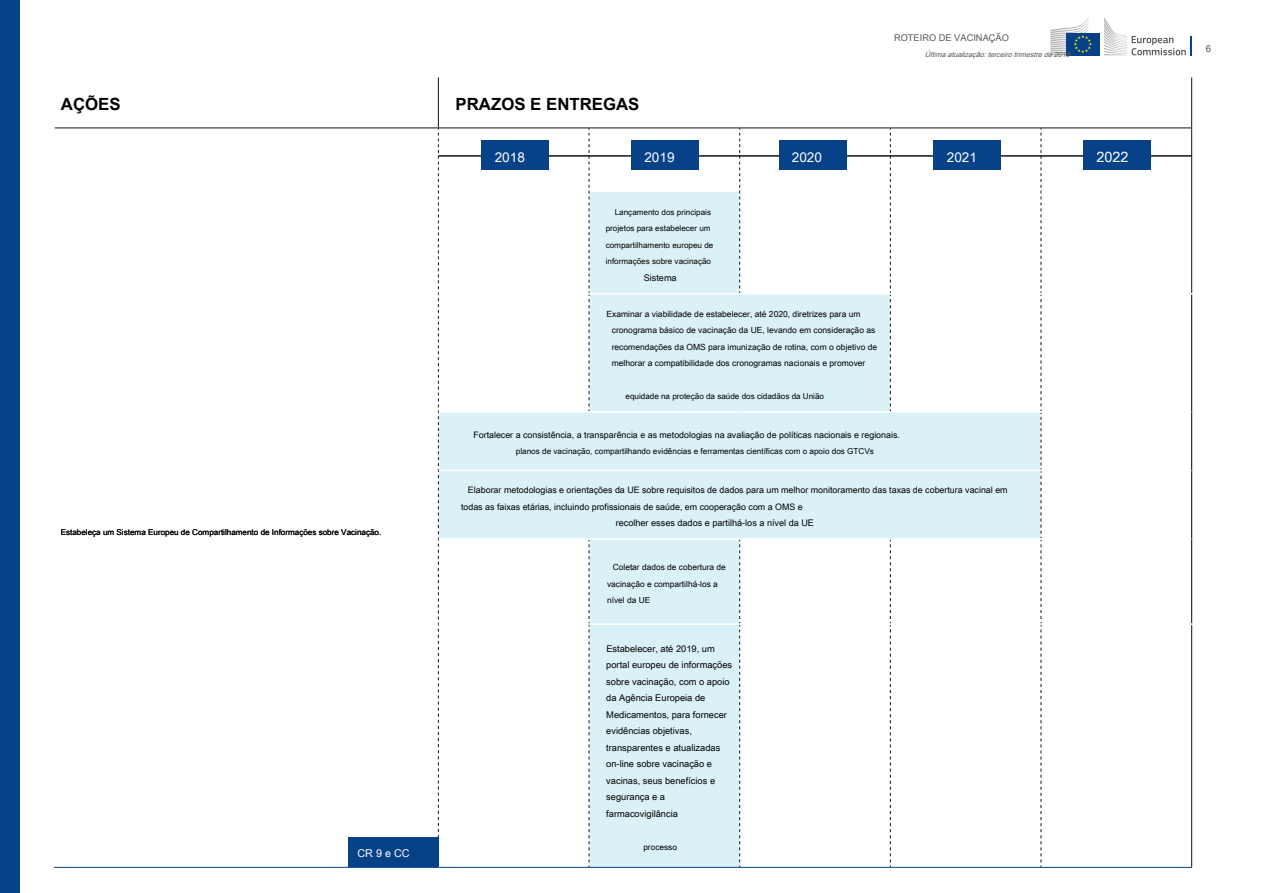
<style>
.page{position:relative;width:1263px;height:893px;background:#fff}
.page>*{position:absolute;margin:0;border:0;box-sizing:border-box;transform-origin:0 0}
.t1{font:700 16.8px "Arial Unicode MS";color:#000}
.t2{font:14.4px "Arial Unicode MS";color:#fff}
.t3{font:13.5px "Arial Unicode MS";color:#fff}
.t4{font:10.8px "Arial Unicode MS";color:#fff}
.t5{font:9.6px "Arial Unicode MS";color:#565858}
.t6{font:9.3px/16.5px "Arial Unicode MS";color:#000}
.t7{font:9.3px "Arial Unicode MS";color:#565858}
.t8{font:9.15px "Arial Unicode MS";color:#000}
.t9{font:8.85px/16.5px "Arial Unicode MS";color:#000}
.t10{font:8.55px/16.5px "Arial Unicode MS";color:#000}
.t11{font:8.4px/16.5px "Arial Unicode MS";color:#000}
.t12{font:8.25px "Arial Unicode MS";color:#000}
.t13{font:8.1px/16.5px "Arial Unicode MS";color:#000}
.t14{font:italic 7.2px "Arial Unicode MS";color:#565858}
</style>
<div class="page">
<svg style="left:1104px;top:17px;width:88px;height:38px"></svg>
<div style="left:1066px;top:33px;width:34px;height:22px;background:#074289"></div>
<svg style="left:1050px;top:17px;width:42px;height:38px"></svg>
<svg style="left:439px;top:192px;width:602px;height:675px"></svg>
<svg style="left:891px;top:625px;width:300px;height:242px"></svg>
<hr style="left:1191px;top:78px;width:1px;height:50px;background:#121212">
<hr style="left:1191px;top:294px;width:1px;height:118px;background:#000">
<hr style="left:1191px;top:412px;width:1px;height:58px;background:#000">
<hr style="left:1191px;top:470px;width:1px;height:69px;background:#000">
<hr style="left:1191px;top:539px;width:1px;height:84px;background:#000">
<hr style="left:54px;top:867px;width:384px;height:1px;background:#074289">
<hr style="left:55px;top:128px;width:383px;height:1px;background:#121212">
<hr style="left:438px;top:128px;width:151px;height:1px;background:#121212">
<hr style="left:589px;top:128px;width:151px;height:1px;background:#121212">
<hr style="left:740px;top:128px;width:150px;height:1px;background:#121212">
<hr style="left:890px;top:128px;width:151px;height:1px;background:#121212">
<hr style="left:1041px;top:128px;width:151px;height:1px;background:#121212">
<hr style="left:1191px;top:128px;width:1px;height:64px;background:#121212">
<svg style="left:739px;top:128px;width:1px;height:165px"></svg>
<hr style="left:1191px;top:192px;width:1px;height:101px;background:#121212">
<svg style="left:589px;top:128px;width:1px;height:283px"></svg>
<svg style="left:890px;top:128px;width:1px;height:283px"></svg>
<svg style="left:438px;top:128px;width:1px;height:739px"></svg>
<svg style="left:589px;top:540px;width:1px;height:327px"></svg>
<svg style="left:739px;top:540px;width:1px;height:327px"></svg>
<svg style="left:890px;top:540px;width:1px;height:327px"></svg>
<svg style="left:1041px;top:128px;width:1px;height:739px"></svg>
<hr style="left:1191px;top:625px;width:1px;height:242px;background:#121212">
<hr style="left:439px;top:293px;width:150px;height:1px;background:#fff">
<hr style="left:589px;top:293px;width:151px;height:1px;background:#fff">
<hr style="left:740px;top:293px;width:150px;height:1px;background:#fff">
<hr style="left:890px;top:293px;width:151px;height:1px;background:#fff">
<hr style="left:1041px;top:293px;width:151px;height:1px;background:#fff">
<hr style="left:439px;top:411px;width:150px;height:2px;background:#fff">
<hr style="left:589px;top:411px;width:151px;height:2px;background:#fff">
<hr style="left:740px;top:411px;width:150px;height:2px;background:#fff">
<hr style="left:890px;top:411px;width:151px;height:2px;background:#fff">
<hr style="left:1041px;top:411px;width:150px;height:2px;background:#fff">
<hr style="left:439px;top:470px;width:150px;height:1px;background:#fff">
<hr style="left:589px;top:470px;width:151px;height:1px;background:#fff">
<hr style="left:740px;top:470px;width:150px;height:1px;background:#fff">
<hr style="left:890px;top:470px;width:151px;height:1px;background:#fff">
<hr style="left:1041px;top:470px;width:150px;height:1px;background:#fff">
<hr style="left:439px;top:538px;width:150px;height:2px;background:#fff">
<hr style="left:589px;top:538px;width:151px;height:2px;background:#fff">
<hr style="left:740px;top:538px;width:150px;height:2px;background:#fff">
<hr style="left:890px;top:538px;width:151px;height:2px;background:#fff">
<hr style="left:1041px;top:538px;width:150px;height:2px;background:#fff">
<hr style="left:439px;top:623px;width:150px;height:2px;background:#fff">
<hr style="left:589px;top:623px;width:151px;height:2px;background:#fff">
<hr style="left:740px;top:623px;width:150px;height:2px;background:#fff">
<hr style="left:890px;top:623px;width:151px;height:2px;background:#fff">
<hr style="left:1041px;top:623px;width:151px;height:2px;background:#fff">
<hr style="left:438px;top:78px;width:1px;height:50px;background:#121212">
<hr style="left:438px;top:867px;width:151px;height:1px;background:#074289">
<hr style="left:589px;top:867px;width:151px;height:1px;background:#074289">
<hr style="left:740px;top:867px;width:150px;height:1px;background:#074289">
<hr style="left:890px;top:867px;width:151px;height:1px;background:#074289">
<hr style="left:1041px;top:867px;width:151px;height:1px;background:#074289">
<div style="left:0;top:0;width:19px;height:893px;background:#074289"></div>
<div style="left:348px;top:837px;width:90px;height:30px;background:#074289"></div>
<hr style="left:438px;top:155px;width:754px;height:2px;background:#121212">
<div style="left:482px;top:140px;width:67px;height:30px;background:#074289"></div>
<div style="left:631px;top:140px;width:68px;height:30px;background:#074289"></div>
<div style="left:779px;top:140px;width:67px;height:30px;background:#074289"></div>
<div style="left:934px;top:140px;width:67px;height:30px;background:#074289"></div>
<div style="left:1083px;top:140px;width:68px;height:30px;background:#074289"></div>
<h1 class="t1" style="left:61px;top:92px;width:61px">AÇÕES</h1>
<h1 class="t1" style="left:456px;top:92px;width:185px">PRAZOS E ENTREGAS</h1>
<p class="t7" style="left:894px;top:31px;width:116px">ROTEIRO DE VACINAÇÃO</p>
<p class="t14" style="left:925px;top:50px;width:149px">Últimaatualização:terceirotrimestrede2019</p>
<p class="t13" style="left:61px;top:523px;width:322px">Estabeleça um Sistema Europeu de Compartilhamento de Informações sobre Vacinação.</p>
<h3 class="t4" style="left:357px;top:845px;width:54px">CR 9 e CC</h3>
<h3 class="t3" style="left:495px;top:148px;width:32px">2018</h3>
<h3 class="t3" style="left:644px;top:148px;width:32px">2019</h3>
<h3 class="t3" style="left:792px;top:148px;width:32px">2020</h3>
<h3 class="t3" style="left:947px;top:148px;width:32px">2021</h3>
<h2 class="t2" style="left:1096px;top:147px;width:34px">2022</h2>
<p class="t13" style="left:606px;top:203px;width:109px;text-indent:9px">Lançamento dos principais projetos para estabelecer um compartilhamento europeu de informações sobre vacinação</p>
<p class="t8" style="left:644px;top:271px;width:34px">Sistema</p>
<p class="t10" style="left:612px;top:305px;width:267px;text-indent:-5px">Examinar a viabilidade de estabelecer, até 2020, diretrizes para um cronograma básico de vacinação da UE, levando em consideração as recomendações da OMS para imunização de rotina, com o objetivo de melhorar a compatibilidade dos cronogramas nacionais e promover</p>
<p class="t13" style="left:625px;top:388px;width:200px">equidade na proteção da saúde dos cidadãos da União</p>
<p class="t9" style="left:473px;top:426px;width:428px">Fortalecer a consistência, a transparência e as metodologias na avaliação de políticas nacionais e regionais.</p>
<p class="t13" style="left:516px;top:443px;width:360px">planos de vacinação, compartilhando evidências e ferramentas científicas com o apoio dos GTCVs</p>
<p class="t9" style="left:461px;top:481px;width:548px;text-indent:7px">Elaborar metodologias e orientações da UE sobre requisitos de dados para um melhor monitoramento das taxas de cobertura vacinal em todas as faixas etárias, incluindo profissionais de saúde, em cooperação com a OMS e</p>
<p class="t8" style="left:616px;top:516px;width:200px">recolher esses dados e partilhá-los a nível da UE</p>
<p class="t11" style="left:607px;top:559px;width:120px;text-indent:6px">Coletar dados de cobertura de vacinação e compartilhá-los a nível da UE</p>
<p class="t6" style="left:606px;top:640px;width:127px">Estabelecer, até 2019, um portal europeu de informações sobre vacinação, com o apoio da Agência Europeia de<br>Medicamentos, para fornecer evidências objetivas, transparentes e atualizadas on-line sobre vacinação e vacinas, seus benefícios e segurança e a farmacovigilância</p>
<p class="t12" style="left:643px;top:841px;width:35px">processo</p>
<p class="t5" style="left:1206px;top:42px;width:7px">6</p>
</div>
